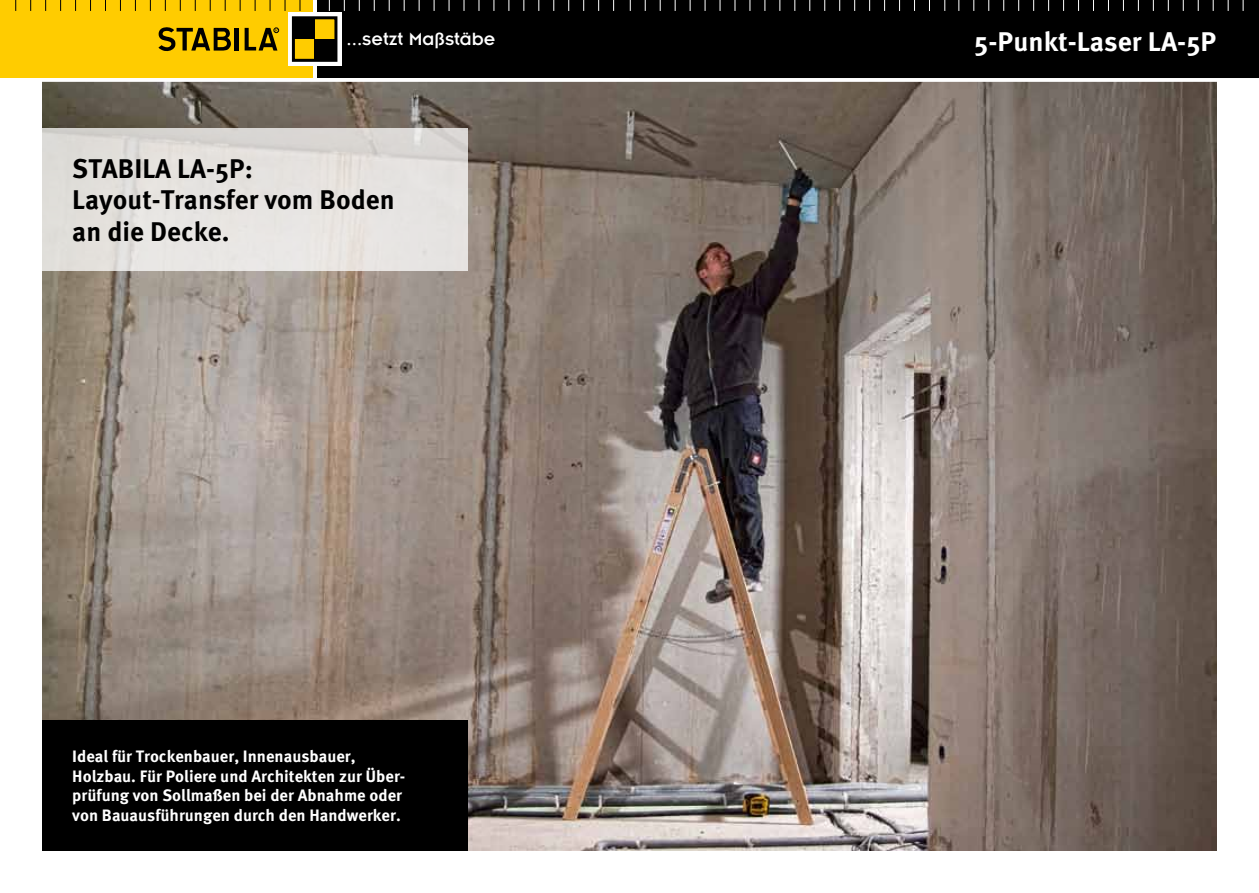
<style>
.page{position:relative;width:1259px;height:893px;background:#fff}
.page>*{position:absolute;margin:0;border:0;box-sizing:border-box;transform-origin:0 0}
.t1{font:700 27px/31.5px "Meta Pro";color:#000}
.t2{font:700 27px "Meta Pro";color:#fff}
.t3{font:19.5px "Insignia";letter-spacing:.005em;color:#fff}
.t4{font:700 16.5px/19.5px "Meta Pro";color:#fff}
</style>
<div class="page">
<div style="left:316px;top:0;width:313px;height:78px;background:#000"></div>
<div style="left:0;top:0;width:313px;height:78px;background:#fc0"></div>
<div style="left:288px;top:12px;width:53px;height:54px;background:linear-gradient(to right,#fff,#fff)"></div>
<div style="left:293px;top:39px;width:22px;height:21px;background:#fc0"></div>
<div style="left:315px;top:18px;width:21px;height:21px;background:#fc0"></div>
<div style="left:293px;top:18px;width:22px;height:21px;background:#000"></div>
<div style="left:315px;top:39px;width:21px;height:21px;background:#000"></div>
<div style="left:292px;top:16px;width:45px;height:46px;border:3px solid #000"></div>
<svg style="left:245px;top:28px;width:34px;height:23px"></svg>
<hr style="left:235px;top:28px;width:4px;height:22px;background:#000">
<svg style="left:158px;top:27px;width:73px;height:25px"></svg>
<div style="left:629px;top:0;width:630px;height:78px;background:#000"></div>
<img style="left:43px;top:82px;width:1173px;height:768px">
<div style="left:38px;top:128px;width:430px;height:142px;background:linear-gradient(to bottom,#dcd9d6,#eae7e5)"></div>
<svg style="left:42px;top:81px;width:1175px;height:1px"></svg>
<div style="left:43px;top:720px;width:425px;height:130px;background:#000"></div>
<p class="t3" style="left:346px;top:29px;width:151px">...setzt Maßstäbe</p>
<h1 class="t2" style="left:974px;top:25px;width:244px">5-Punkt-Laser LA-5P</h1>
<h1 class="t1" style="left:72px;top:153px;width:324px">STABILA LA-5P:<br>Layout-Transfer vom Boden an die Decke.</h1>
<p class="t4" style="left:72px;top:747px;width:335px">Ideal für Trockenbauer, Innenausbauer, -Holzbau. Für Poliere und Architekten zur Über&shy;prüfung von Sollmaßen bei der Abnahme oder von Bauausführungen durch den Handwerker.</p>
</div>
